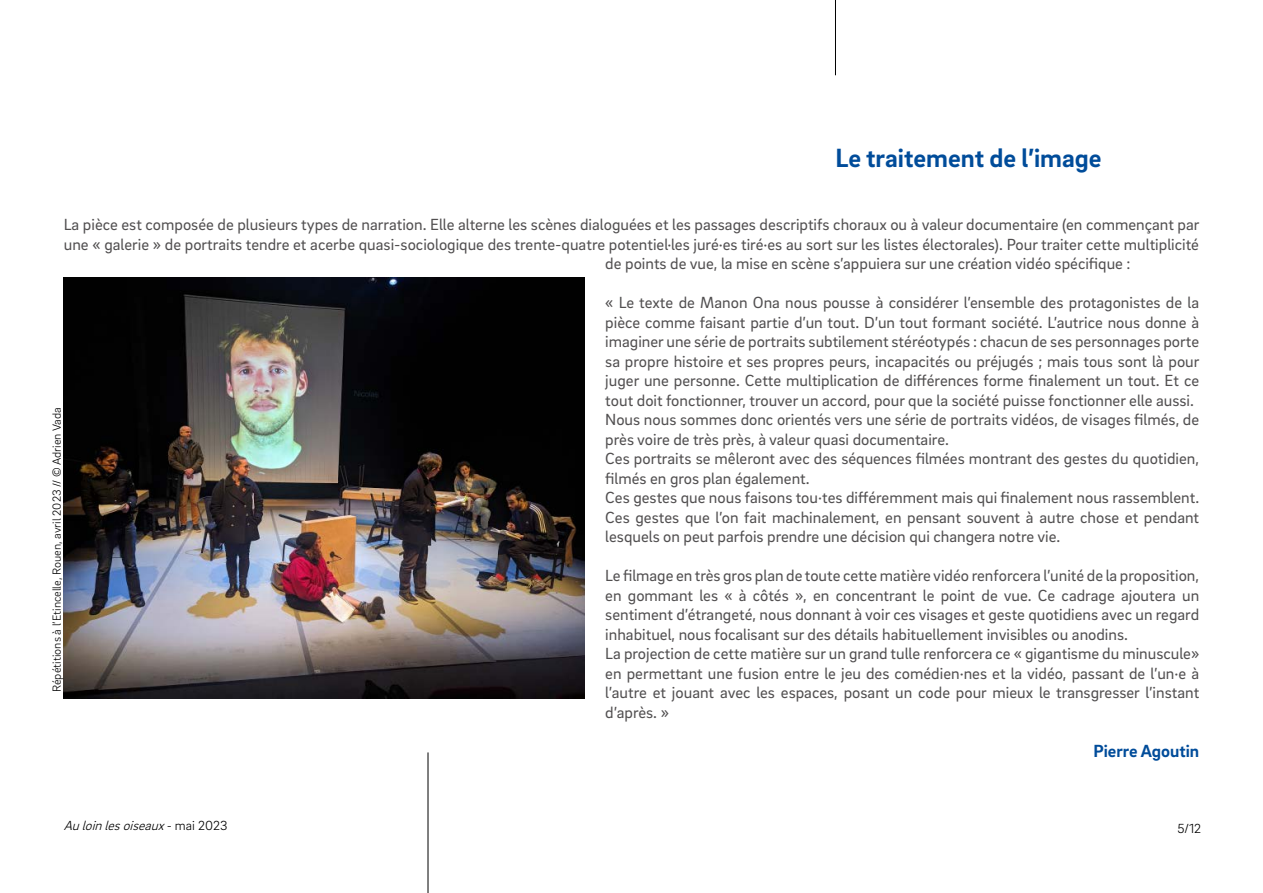
<style>
.page{position:relative;width:1263px;height:893px;background:#fff}
.page>*{position:absolute;margin:0;border:0;box-sizing:border-box;transform-origin:0 0}
.t1{font:700 27px "Brix Sans";color:#004c9a}
.t2{font:700 18px "Brix Sans";color:#004c9a}
.t3{font:16.5px/19.5px "Brix Sans";color:#514f50}
.t4{font:italic 300 13.5px "Brix Sans";color:#000}
.t5{font:300 13.5px "Brix Sans";color:#000}
.t6{font:300 12px "Brix Sans";color:#000}
.s1{font-style:normal}
</style>
<div class="page">
<hr style="left:835px;top:0;width:1px;height:75px;background:#000">
<hr style="left:428px;top:752px;width:1px;height:141px;background:#000">
<img style="left:64px;top:277px;width:520px;height:421px">
<h1 class="t1" style="left:836px;top:140px;width:267px">Le traitement de l’image</h1>
<p class="t3" style="left:64px;top:214px;width:1137px">La pièce est composée de plusieurs types de narration. Elle alterne les scènes dialoguées et les passages descriptifs choraux ou à valeur documentaire (en commençant par</p>
<p class="t3" style="left:64px;top:234px;width:1137px">une « galerie » de portraits tendre et acerbe quasi-sociologique des trente-quatre potentiel·les juré·es tiré·es au sort sur les listes électorales). Pour traiter cette multiplicité</p>
<p class="t3" style="left:605px;top:253px;width:527px">de points de vue, la mise en scène s’appuiera sur une création vidéo spécifique :</p>
<p class="t3" style="left:605px;top:292px;width:596px">« Le texte de Manon Ona nous pousse à considérer l’ensemble des protagonistes de la pièce comme faisant partie d’un tout. D’un tout formant société. L’autrice nous donne à imaginer une série de portraits subtilement stéréotypés : chacun de ses personnages porte sa propre histoire et ses propres peurs, incapacités ou préjugés ; mais tous sont là pour juger une personne. Cette multiplication de différences forme finalement un tout. Et ce tout doit fonctionner, trouver un accord, pour que la société puisse fonctionner elle aussi.<br>Nous nous sommes donc orientés vers une série de portraits vidéos, de visages filmés, de près voire de très près, à valeur quasi documentaire.<br>Ces portraits se mêleront avec des séquences filmées montrant des gestes du quotidien, filmés en gros plan également.<br>Ces gestes que nous faisons tou·tes différemment mais qui finalement nous rassemblent.<br>Ces gestes que l’on fait machinalement, en pensant souvent à autre chose et pendant lesquels on peut parfois prendre une décision qui changera notre vie.</p>
<p class="t3" style="left:605px;top:565px;width:595px">Le filmage en très gros plan de toute cette matière vidéo renforcera l’unité de la proposition, en gommant les « à côtés », en concentrant le point de vue. Ce cadrage ajoutera un sentiment d’étrangeté, nous donnant à voir ces visages et geste quotidiens avec un regard inhabituel, nous focalisant sur des détails habituellement invisibles ou anodins.<br>La projection de cette matière sur un grand tulle renforcera ce « gigantisme du minuscule» en permettant une fusion entre le jeu des comédien·nes et la vidéo, passant de l’un·e à l’autre et jouant avec les espaces, posant un code pour mieux le transgresser l’instant d’après. »</p>
<p class="t2" style="left:1093px;top:739px;width:107px">Pierre Agoutin</p>
<p class="t6" style="left:49px;top:692px;width:286px;rotate:-90deg">Répétitions à l’Etincelle, Rouen, avril 2023 // © Adrien Vada</p>
<p class="t4" style="left:64px;top:817px;width:165px">Auloinlesoiseaux<span class="s1">- m a i 2 0 2 3</span></p>
<p class="t5" style="left:1177px;top:820px;width:25px">5/12</p>
</div>
